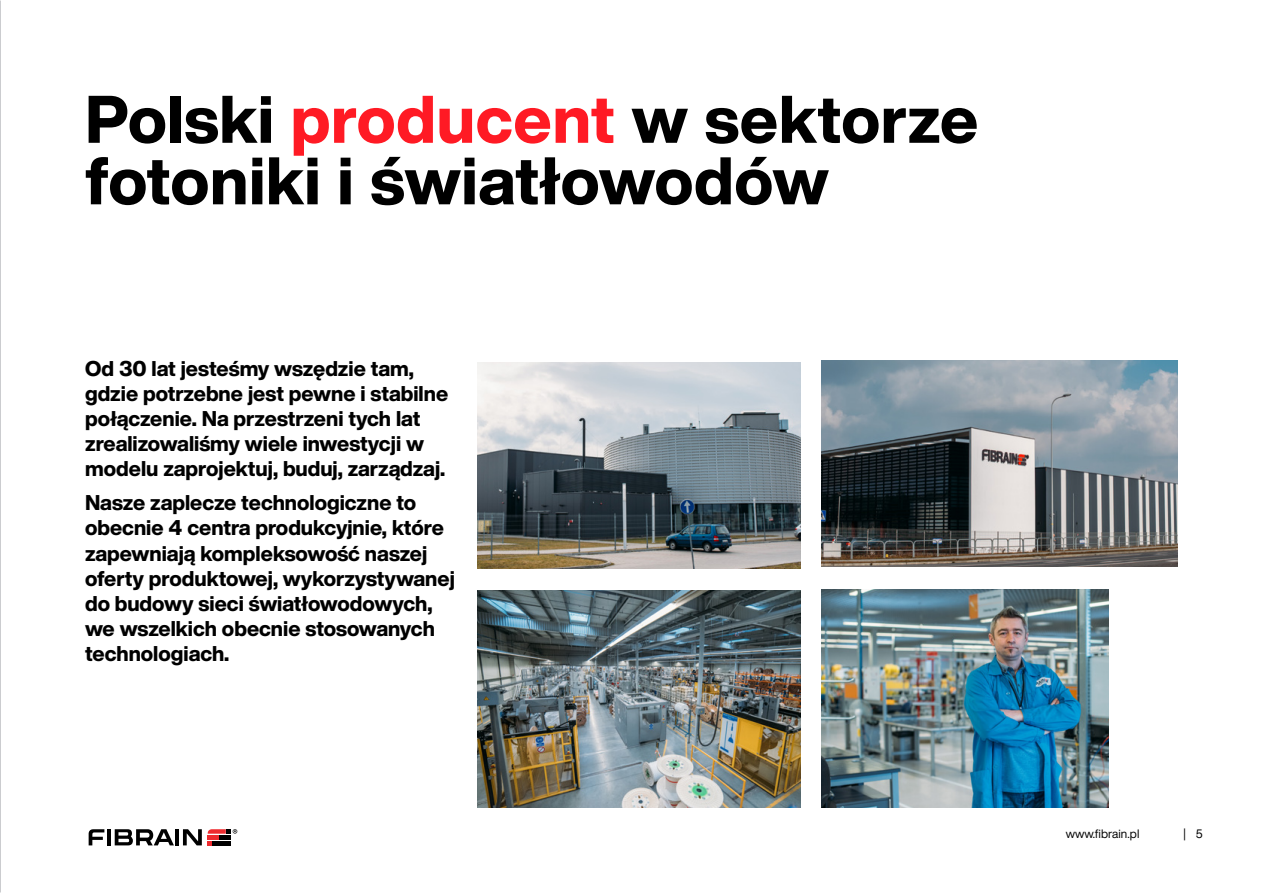
<style>
.page{position:relative;width:1263px;height:893px;background:#fff}
.page>*{position:absolute;margin:0;border:0;box-sizing:border-box;transform-origin:0 0}
.t1{font:800 66px/61.5px "Helvetica Now Display";letter-spacing:.01em;color:#000}
.t2{font:800 21px/25.2px "Helvetica Now Display";color:#000}
.t3{font:12px "Helvetica Now Display";letter-spacing:.01em;color:#000}
.s1{color:#ff1a24}
</style>
<div class="page">
<hr style="left:107px;top:829px;width:4px;height:16px;background:#000">
<svg style="left:115px;top:829px;width:59px;height:16px"></svg>
<hr style="left:175px;top:829px;width:4px;height:16px;background:#000">
<svg style="left:183px;top:829px;width:19px;height:16px"></svg>
<svg style="left:89px;top:829px;width:15px;height:16px"></svg>
<div style="left:219px;top:835px;width:11px;height:5px;background:#000"></div>
<div style="left:208px;top:835px;width:11px;height:5px;background:#ee2b2f"></div>
<hr style="left:212px;top:841px;width:18px;height:4px;background:#000">
<svg style="left:208px;top:841px;width:4px;height:4px"></svg>
<svg style="left:208px;top:829px;width:29px;height:5px"></svg>
<img style="left:0;top:0;width:1px;height:893px">
<img style="left:821px;top:589px;width:287px;height:219px">
<img style="left:821px;top:360px;width:357px;height:207px">
<img style="left:477px;top:590px;width:323px;height:218px">
<img style="left:477px;top:362px;width:323px;height:206px">
<h1 class="t1" style="left:85px;top:89px;width:895px">Polski <span class="s1">producent</span> w sektorze fotoniki i światłowodów</h1>
<p class="t2" style="left:85px;top:356px;width:365px">Od 30 lat jesteśmy wszędzie tam, gdzie potrzebne jest pewne i stabilne połączenie. Na przestrzeni tych lat zrealizowaliśmy wiele inwestycji w modelu zaprojektuj, buduj, zarządzaj.</p>
<p class="t2" style="left:85px;top:490px;width:371px">Nasze zaplecze technologiczne to obecnie 4 centra produkcyjnie, które zapewniają kompleksowość naszej oferty produktowej, wykorzystywanej do budowy sieci światłowodowych, we wszelkich obecnie stosowanych technologiach.</p>
<p class="t3" style="left:1066px;top:825px;width:75px">www.fibrain.pl</p>
<p class="t3" style="left:1183px;top:825px;width:21px">| 5</p>
</div>
